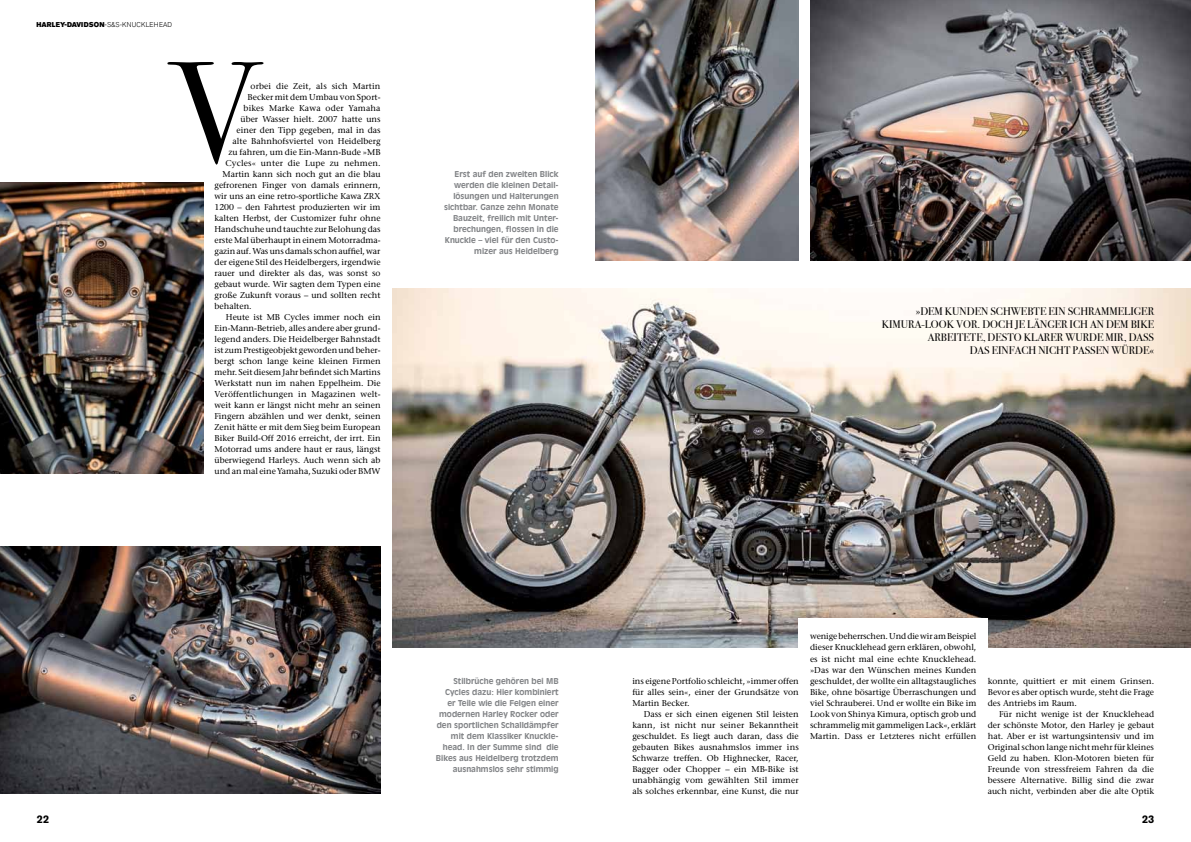
<style>
.page{position:relative;width:1191px;height:842px;background:#fff}
.page>*{position:absolute;margin:0;border:0;box-sizing:border-box;transform-origin:0 0}
.t1{font:11px/13px "Bodoni Svty Two OSITCTT Book";color:#000;text-align:right}
.t2{font:700 11px "Akzidenz Grotesk BQ";color:#000}
.t3{font:8.5px/11px "Stone Serif";color:#000;text-align:justify}
.t4{font:700 8px/11px "Incised 901 BT";color:#808285;text-align:right}
.t5{font:7px "Akzidenz Grotesk BQ Super";color:#000;scale:.95 1}
.s1{font-family:"Akzidenz Grotesk BQ"}
.s2{font-family:"Akzidenz Grotesk BQ";font-weight:300}
</style>
<div class="page">
<img style="left:392px;top:288px;width:799px;height:359px">
<svg style="left:167px;top:62px;width:96px;height:103px"></svg>
<img style="left:0;top:547px;width:381px;height:247px">
<img style="left:0;top:182px;width:203px;height:291px">
<div style="left:798px;top:618px;width:189px;height:118px;background:#fff"></div>
<img style="left:810px;top:0;width:381px;height:261px">
<img style="left:595px;top:0;width:203px;height:261px">
<p class="t5" style="left:37px;top:21px;width:144px">HARLEY-DAVIDSON<span class="s1">-</span><span class="s2">S&amp;S-KNUCKLEHEAD</span></p>
<p class="t3" style="left:250px;top:81px;width:131px">orbei die Zeit, als sich Martin</p>
<p class="t3" style="left:247px;top:92px;width:134px">Becker mit dem Umbau von Sport-</p>
<p class="t3" style="left:243px;top:103px;width:138px">bikes Marke Kawa oder Yamaha</p>
<p class="t3" style="left:240px;top:114px;width:141px">über Wasser hielt. 2007 hatte uns</p>
<p class="t3" style="left:236px;top:125px;width:145px">einer den Tipp gegeben, mal in das</p>
<p class="t3" style="left:232px;top:136px;width:150px">alte Bahnhofsviertel von Heidelberg</p>
<p class="t3" style="left:228px;top:147px;width:153px">zu fahren, um die Ein-Mann-Bude »MB</p>
<p class="t3" style="left:225px;top:158px;width:156px">Cycles« unter die Lupe zu nehmen.</p>
<p class="t3" style="left:222px;top:169px;width:159px">Martin kann sich noch gut an die blau</p>
<p class="t3" style="left:214px;top:180px;width:168px">gefrorenen Finger von damals erinnern,</p>
<p class="t3" style="left:214px;top:191px;width:168px">wir uns an eine retro-sportliche Kawa ZRX</p>
<p class="t3" style="left:214px;top:202px;width:167px">1200 – den Fahrtest produzierten wir im</p>
<p class="t3" style="left:214px;top:213px;width:168px">kalten Herbst, der Customizer fuhr ohne</p>
<p class="t3" style="left:214px;top:224px;width:168px">Handschuhe und tauchte zur Belohung das</p>
<p class="t3" style="left:214px;top:235px;width:168px">erste Mal überhaupt in einem Motorradma-</p>
<p class="t3" style="left:214px;top:246px;width:167px">gazin auf. Was uns damals schon auffiel, war</p>
<p class="t3" style="left:214px;top:257px;width:167px">der eigene Stil des Heidelbergers, irgendwie</p>
<p class="t3" style="left:214px;top:268px;width:168px">rauer und direkter als das, was sonst so</p>
<p class="t3" style="left:214px;top:279px;width:167px">gebaut wurde. Wir sagten dem Typen eine</p>
<p class="t3" style="left:214px;top:290px;width:167px">große Zukunft voraus – und sollten recht</p>
<p class="t3" style="left:214px;top:301px;width:39px">behalten.</p>
<p class="t3" style="left:226px;top:312px;width:156px">Heute ist MB Cycles immer noch ein</p>
<p class="t3" style="left:214px;top:323px;width:167px">Ein-Mann-Betrieb, alles andere aber grund-</p>
<p class="t3" style="left:214px;top:334px;width:167px">legend anders. Die Heidelberger Bahnstadt</p>
<p class="t3" style="left:214px;top:345px;width:167px">ist zum Prestigeobjekt geworden und beher-</p>
<p class="t3" style="left:214px;top:356px;width:167px">bergt schon lange keine kleinen Firmen</p>
<p class="t3" style="left:214px;top:367px;width:167px">mehr. Seit diesem Jahr befindet sich Martins</p>
<p class="t3" style="left:214px;top:378px;width:167px">Werkstatt nun im nahen Eppelheim. Die</p>
<p class="t3" style="left:214px;top:389px;width:167px">Veröffentlichungen in Magazinen welt-</p>
<p class="t3" style="left:214px;top:400px;width:168px">weit kann er längst nicht mehr an seinen</p>
<p class="t3" style="left:214px;top:411px;width:168px">Fingern abzählen und wer denkt, seinen</p>
<p class="t3" style="left:214px;top:422px;width:168px">Zenit hätte er mit dem Sieg beim European</p>
<p class="t3" style="left:214px;top:433px;width:168px">Biker Build-Off 2016 erreicht, der irrt. Ein</p>
<p class="t3" style="left:214px;top:444px;width:168px">Motorrad ums andere haut er raus, längst</p>
<p class="t3" style="left:214px;top:455px;width:168px">überwiegend Harleys. Auch wenn sich ab</p>
<p class="t3" style="left:214px;top:466px;width:167px">und an mal eine Yamaha, Suzuki oder BMW</p>
<p class="t4" style="left:444px;top:169px;width:116px">Erst auf den zweiten Blick werden die kleinen Detail&shy;lösungen und Halterungen sichtbar. Ganze zehn Monate<br>Bauzeit, freilich mit Unter&shy;brechungen, flossen in die<br>Knuckle – viel für den Custo&shy;mizer aus Heidelberg</p>
<p class="t4" style="left:436px;top:675px;width:124px">Stilbrüche gehören bei MB<br>Cycles dazu: Hier kombiniert er Teile wie die Felgen einer modernen Harley Rocker oder den sportlichen Schalldämpfer mit dem Klassiker Knuckle&shy;head. In der Summe sind die<br>Bikes aus Heidelberg trotzdem ausnahmslos sehr stimmig</p>
<p class="t1" style="left:882px;top:305px;width:274px">»DEM KUNDEN SCHWEBTE EIN SCHRAMMELIGER KIMURA-LOOK VOR. DOCH JE LÄNGER ICH AN DEM BIKE ARBEITETE, DESTO KLARER WURDE MIR, DASS<br>DAS EINFACH NICHT PASSEN WÜRDE«</p>
<p class="t3" style="left:632px;top:675px;width:168px">ins eigene Portfolio schleicht, »immer offen für alles sein«, einer der Grundsätze von Martin Becker.</p>
<p class="t3" style="left:632px;top:708px;width:168px;text-indent:11px">Dass er sich einen eigenen Stil leisten kann, ist nicht nur seiner Bekanntheit geschuldet. Es liegt auch daran, dass die gebauten Bikes ausnahmslos immer ins Schwarze treffen. Ob Highnecker, Racer, Bagger oder Chopper – ein MB-Bike ist unabhängig vom gewählten Stil immer als solches erkennbar, eine Kunst, die nur</p>
<p class="t3" style="left:810px;top:631px;width:168px">wenige beherrschen. Und die wir am Beispiel dieser Knucklehead gern erklären, obwohl, es ist nicht mal eine echte Knucklehead. »Das war den Wünschen meines Kunden geschuldet, der wollte ein alltagstaugliches Bike, ohne bösartige Überraschungen und viel Schrauberei. Und er wollte ein Bike im Look von Shinya Kimura, optisch grob und schrammelig mit gammeligen Lack«, erklärt Martin. Dass er Letzteres nicht erfüllen</p>
<p class="t3" style="left:987px;top:675px;width:168px">konnte, quittiert er mit einem Grinsen.<br>Bevor es aber optisch wurde, steht die Frage des Antriebs im Raum.</p>
<p class="t3" style="left:987px;top:708px;width:168px;text-indent:11px">Für nicht wenige ist der Knucklehead der schönste Motor, den Harley je gebaut hat. Aber er ist wartungsintensiv und im Original schon lange nicht mehr für kleines Geld zu haben. Klon-Motoren bieten für Freunde von stressfreiem Fahren da die bessere Alternative. Billig sind die zwar auch nicht, verbinden aber die alte Optik</p>
<p class="t2" style="left:37px;top:813px;width:14px">22</p>
<p class="t2" style="left:1142px;top:813px;width:14px">23</p>
</div>
